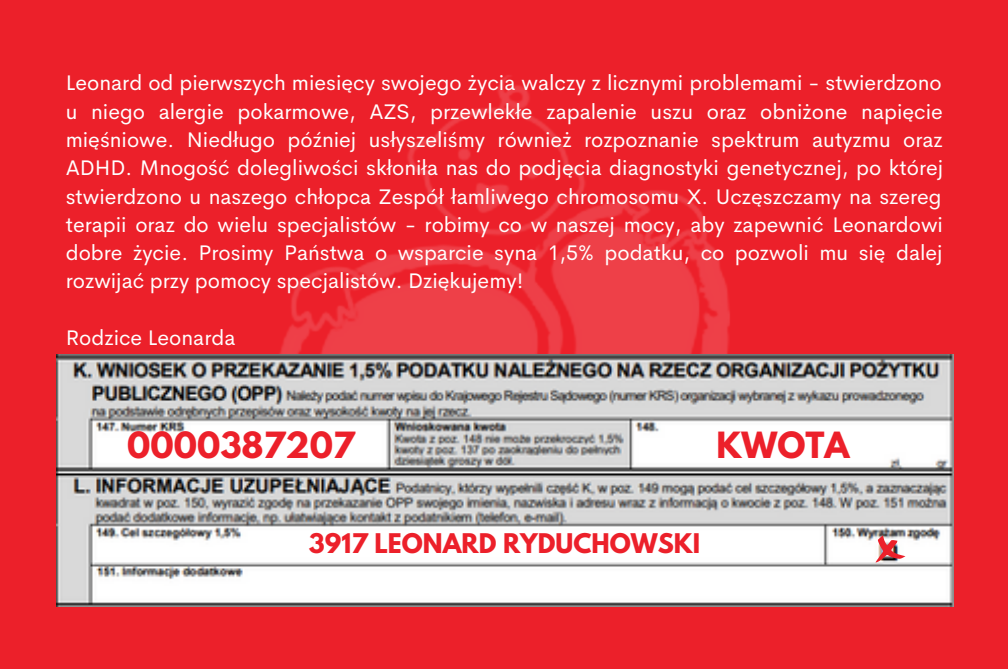
<style>
.page{position:relative;width:1008px;height:669px;background:#ec202a}
.page>*{position:absolute;margin:0;border:0;box-sizing:border-box;transform-origin:0 0}
.t1{font:700 32px "League Spartan";color:#ec202a}
.t2{font:700 24px "League Spartan";color:#ec202a}
.t3{font:21.2px/28.4px "Cerebri Sans";color:#fff;text-align:justify}
</style>
<div class="page">
<img style="left:272px;top:75px;width:465px;height:280px">
<img style="left:56px;top:355px;width:897px;height:252px">
<svg style="left:875px;top:536px;width:30px;height:26px"></svg>
<p class="t3" style="left:66px;top:69px;width:879px">Leonard od pierwszych miesięcy swojego życia walczy z licznymi problemami - stwierdzono u niego alergie pokarmowe, AZS, przewlekłe zapalenie uszu oraz obniżone napięcie mięśniowe. Niedługo później usłyszeliśmy również rozpoznanie spektrum autyzmu oraz ADHD. Mnogość dolegliwości skłoniła nas do podjęcia diagnostyki genetycznej, po której stwierdzono u naszego chłopca Zespół łamliwego chromosomu X. Uczęszczamy na szereg terapii oraz do wielu specjalistów - robimy co w naszej mocy, aby zapewnić Leonardowi dobre życie. Prosimy Państwa o wsparcie syna 1,5% podatku, co pozwoli mu się dalej rozwijać przy pomocy specjalistów. Dziękujemy!</p>
<p class="t3" style="left:66px;top:323px;width:171px">Rodzice Leonarda</p>
<p class="t1" style="left:127px;top:430px;width:229px">0000387207</p>
<p class="t1" style="left:716px;top:430px;width:135px">KWOTA</p>
<p class="t2" style="left:309px;top:532px;width:393px">3917 LEONARD RYDUCHOWSKI</p>
</div>
